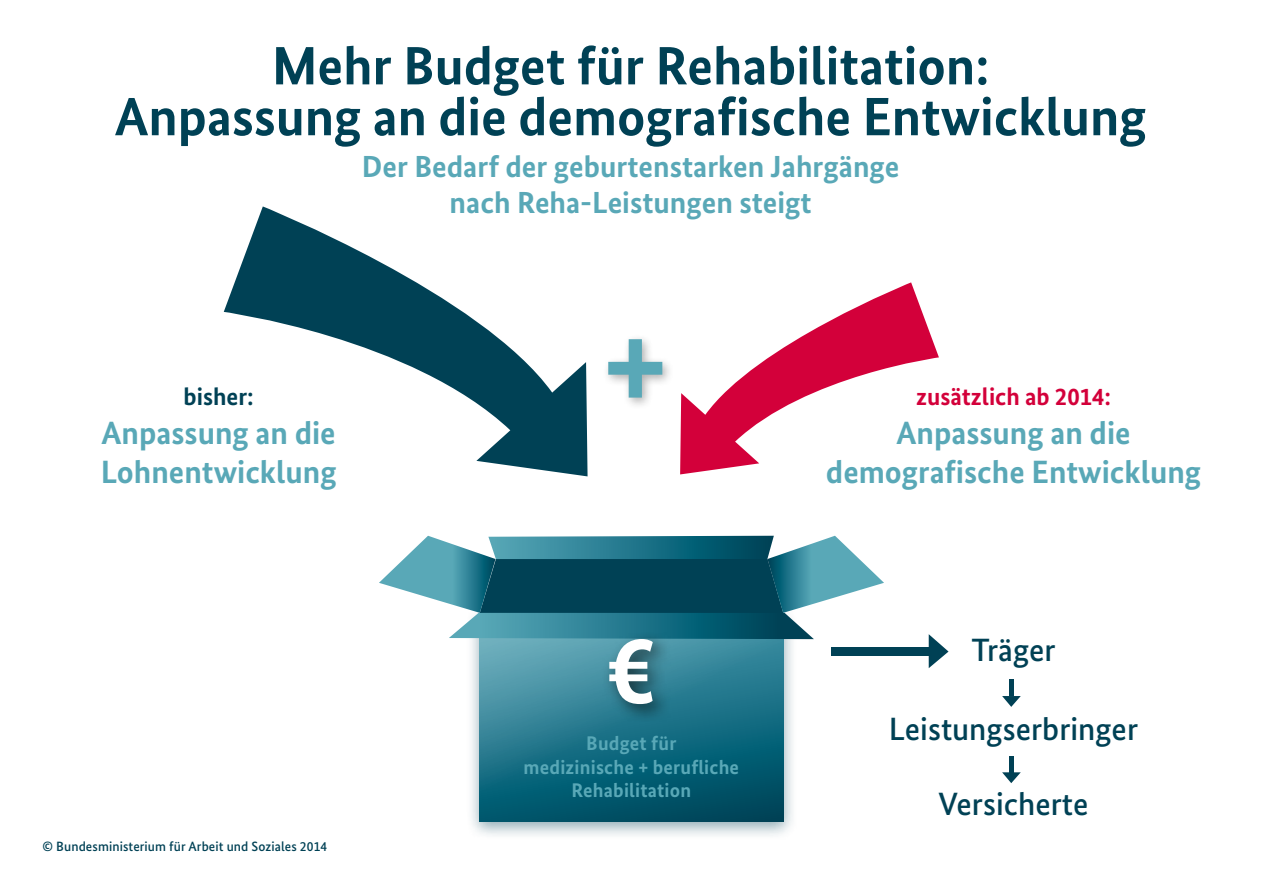
<style>
.page{position:relative;width:1263px;height:893px;background:#fff}
.page>*{position:absolute;margin:0;border:0;box-sizing:border-box;transform-origin:0 0}
.t1{font:700 54px/50.8px "Bundes Sans";color:#004155;text-align:center}
.t2{font:700 32.25px/38.7px "Bundes Sans";color:#59a8b7;text-align:center}
.t3{font:500 32.25px "Bundes Sans";color:#004155}
.t4{font:700 30.45px/36px "Bundes Sans";color:#59a8b7;text-align:center}
.t5{font:700 24.75px "Bundes Sans";color:#d3003a}
.t6{font:700 24.75px "Bundes Sans";color:#004155}
.t7{font:700 19.8px/23.7px "Bundes Sans";letter-spacing:.01em;color:#59a8b7;text-align:center}
.t8{font:500 13.5px "Bundes Sans";letter-spacing:.005em;color:#004155}
</style>
<div class="page">
<div style="left:602px;top:333px;width:73px;height:77px;background:#000;opacity:.31"></div>
<svg style="left:608px;top:339px;width:54px;height:59px"></svg>
<div style="left:465px;top:603px;width:332px;height:237px;background:#004155;opacity:.45"></div>
<svg style="left:479px;top:704px;width:304px;height:118px;background:#0e6379"></svg>
<div style="left:601px;top:631px;width:71px;height:93px;background:#000;opacity:.6"></div>
<svg style="left:379px;top:536px;width:505px;height:168px"></svg>
<svg style="left:224px;top:206px;width:363px;height:270px"></svg>
<svg style="left:680px;top:282px;width:259px;height:192px"></svg>
<svg style="left:929px;top:634px;width:19px;height:34px"></svg>
<div style="left:831px;top:647px;width:98px;height:8px;background:#004155"></div>
<svg style="left:1002px;top:696px;width:19px;height:11px"></svg>
<div style="left:1009px;top:679px;width:5px;height:17px;background:#004155"></div>
<svg style="left:1002px;top:772px;width:19px;height:11px"></svg>
<div style="left:1009px;top:756px;width:5px;height:16px;background:#004155"></div>
<h1 class="t1" style="left:115px;top:40px;width:1033px">Mehr Budget für Rehabilitation:<br>Anpassung an die demografische Entwicklung</h1>
<p class="t4" style="left:362px;top:148px;width:539px">Der Bedarf der geburtenstarken Jahrgänge nach Reha-Leistungen steigt</p>
<p class="t6" style="left:183px;top:382px;width:72px">bisher:</p>
<p class="t2" style="left:101px;top:413px;width:237px;text-align:left">Anpassung an die<br>Lohnentwicklung</p>
<p class="t8" style="left:43px;top:838px;width:286px">© Bundesministerium für Arbeit und Soziales 2014</p>
<p class="t7" style="left:524px;top:731px;width:217px">Budget für<br>medizinische + berufliche<br>Rehabilitation</p>
<p class="t5" style="left:916px;top:382px;width:196px">zusätzlich ab 2014:</p>
<p class="t2" style="left:826px;top:413px;width:377px">Anpassung an die demografische Entwicklung</p>
<p class="t3" style="left:971px;top:631px;width:86px">Träger</p>
<p class="t3" style="left:889px;top:709px;width:251px">Leistungserbringer</p>
<p class="t3" style="left:938px;top:784px;width:151px">Versicherte</p>
</div>
